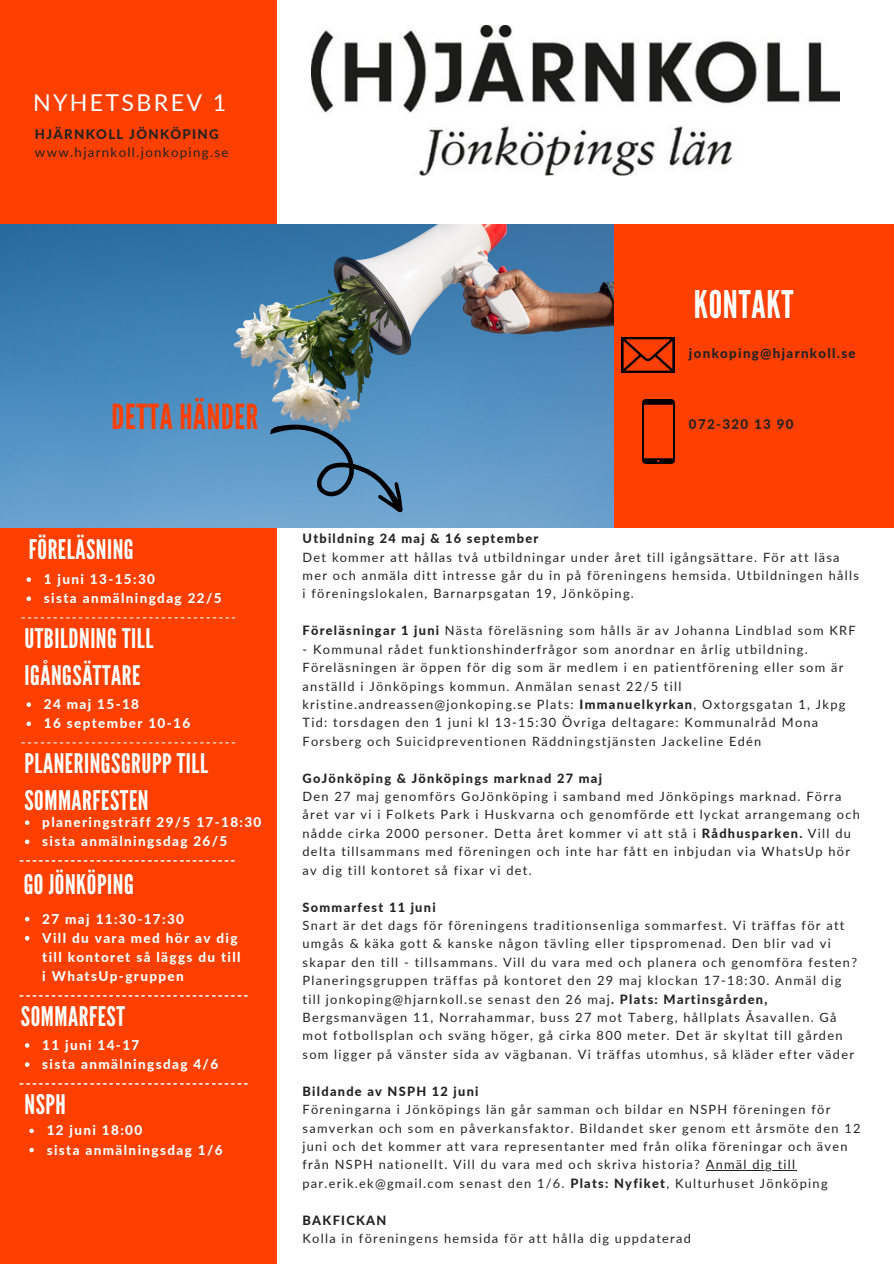
<style>
.page{position:relative;width:894px;height:1264px;background:#fff}
.page>*{position:absolute;margin:0;border:0;box-sizing:border-box;transform-origin:0 0}
.t1{font:37.95px "League Gothic";letter-spacing:.02em;color:#fff}
.t2{font:34.5px "League Gothic";letter-spacing:.02em;color:#fd4000}
.t3{font:27px/37.2px "League Gothic";letter-spacing:.02em;color:#fff}
.t4{font:23.25px "Lato";letter-spacing:.1em;color:#fff}
.t5{font:800 13.5px/19.2px "Lato";letter-spacing:.1em;color:#fefefe}
.t6{font:13.5px "Lato";color:#fefefe}
.t7{font:800 13.35px "Lato";letter-spacing:.1em;color:#222}
.t8{font:13.2px "Lato";letter-spacing:.1em;color:#222}
.t9{font:800 13.2px "Lato";letter-spacing:.1em;color:#222}
.t10{font:12.75px/18.5px "Lato";letter-spacing:.1em;color:#222}
.t11{font:800 12.75px "Lato";letter-spacing:.1em;color:#222}
.s1{font-weight:800}
</style>
<div class="page">
<div style="left:0;top:0;width:276px;height:1263px;background:#fd4000"></div>
<img style="left:0;top:225px;width:613px;height:303px">
<div style="left:613px;top:225px;width:280px;height:303px;background:#fd4000"></div>
<img style="left:642px;top:400px;width:31px;height:63px">
<img style="left:621px;top:337px;width:52px;height:35px">
<img style="left:311px;top:25px;width:527px;height:150px">
<hr style="left:705px;top:1170px;width:91px;height:1px;background:#222">
<svg style="left:267px;top:395px;width:147px;height:149px;background:#749dbd"></svg>
<svg style="left:25px;top:1043px;width:4px;height:4px"></svg>
<svg style="left:25px;top:1062px;width:4px;height:4px"></svg>
<svg style="left:27px;top:702px;width:4px;height:5px"></svg>
<svg style="left:27px;top:721px;width:4px;height:5px"></svg>
<svg style="left:25px;top:820px;width:4px;height:5px"></svg>
<svg style="left:25px;top:839px;width:4px;height:5px"></svg>
<svg style="left:25px;top:916px;width:4px;height:5px"></svg>
<svg style="left:25px;top:936px;width:4px;height:4px"></svg>
<svg style="left:29px;top:1128px;width:5px;height:5px"></svg>
<svg style="left:29px;top:1147px;width:5px;height:5px"></svg>
<svg style="left:27px;top:577px;width:4px;height:5px"></svg>
<svg style="left:27px;top:596px;width:4px;height:5px"></svg>
<p class="t4" style="left:33px;top:88px;width:194px">NYHETSBREV 1</p>
<p class="t9" style="left:35px;top:126px;width:185px">HJÄRNKOLL JÖNKÖPING</p>
<p class="t8" style="left:35px;top:144px;width:195px">www.hjarnkoll.jonkoping.se</p>
<p class="t2" style="left:112px;top:396px;width:148px">DETTA HÄNDER</p>
<p class="t1" style="left:693px;top:282px;width:101px">KONTAKT</p>
<p class="t7" style="left:688px;top:345px;width:168px">jonkoping@hjarnkoll.se</p>
<p class="t7" style="left:688px;top:416px;width:106px">072-320 13 90</p>
<p class="t3" style="left:29px;top:531px;width:106px">FÖRELÄSNING</p>
<p class="t5" style="left:44px;top:569px;width:113px">1 juni 13-15:30</p>
<p class="t5" style="left:44px;top:588px;width:179px">sista anmälningdag 22/5</p>
<p class="t6" style="left:21px;top:609px;width:217px">----------------------------------</p>
<p class="t3" style="left:24px;top:620px;width:130px">UTBILDNING TILL<br>IGÅNGSÄTTARE</p>
<p class="t5" style="left:44px;top:694px;width:97px">24 maj 15-18</p>
<p class="t5" style="left:44px;top:713px;width:148px">16 september 10-16</p>
<p class="t6" style="left:21px;top:734px;width:217px">----------------------------------</p>
<p class="t3" style="left:24px;top:745px;width:185px">PLANERINGSGRUPP TILL<br>SOMMARFESTEN</p>
<p class="t5" style="left:42px;top:812px;width:221px">planeringsträff 29/5 17-18:30</p>
<p class="t5" style="left:42px;top:831px;width:187px">sista anmälningsdag 26/5</p>
<p class="t5" style="left:19px;top:850px;width:218px">----------------------------------</p>
<p class="t3" style="left:24px;top:866px;width:111px">GO JÖNKÖPING</p>
<p class="t5" style="left:42px;top:908px;width:143px">27 maj 11:30-17:30</p>
<p class="t5" style="left:42px;top:927px;width:200px">Vill du vara med hör av dig till kontoret så läggs du till i WhatsUp-gruppen</p>
<p class="t5" style="left:19px;top:985px;width:230px">------------------------------------</p>
<p class="t3" style="left:21px;top:998px;width:105px">SOMMARFEST</p>
<p class="t5" style="left:42px;top:1035px;width:99px">11 juni 14-17</p>
<p class="t5" style="left:42px;top:1054px;width:177px">sista anmälningsdag 4/6</p>
<p class="t5" style="left:19px;top:1073px;width:230px">------------------------------------</p>
<p class="t3" style="left:24px;top:1086px;width:43px">NSPH</p>
<p class="t5" style="left:47px;top:1120px;width:97px">12 juni 18:00</p>
<p class="t5" style="left:47px;top:1139px;width:177px">sista anmälningsdag 1/6</p>
<p class="t11" style="left:302px;top:530px;width:237px">Utbildning 24 maj &amp; 16 september</p>
<p class="t10" style="left:302px;top:547px;width:557px">Det kommer att hållas två utbildningar under året till igångsättare. För att läsa mer och anmäla ditt intresse går du in på föreningens hemsida. Utbildningen hålls i föreningslokalen, Barnarpsgatan 19, Jönköping.</p>
<p class="t10" style="left:302px;top:621px;width:554px"><span class="s1">Föreläsningar 1 juni</span> Nästa föreläsning som hålls är av Johanna Lindblad som KRF</p>
<p class="t10" style="left:302px;top:639px;width:544px">- Kommunal rådet funktionshinderfrågor som anordnar en årlig utbildning.<br>Föreläsningen är öppen för dig som är medlem i en patientförening eller som är anställd i Jönköpings kommun. Anmälan senast 22/5 till kristine.andreassen@jonkoping.se Plats: <span class="s1">Immanuelkyrkan</span>, Oxtorgsgatan 1, Jkpg Tid: torsdagen den 1 juni kl 13-15:30 Övriga deltagare: Kommunalråd Mona Forsberg och Suicidpreventionen Räddningstjänsten Jackeline Edén</p>
<p class="t11" style="left:302px;top:770px;width:301px">GoJönköping &amp; Jönköpings marknad 27 maj</p>
<p class="t10" style="left:302px;top:787px;width:558px">Den 27 maj genomförs GoJönköping i samband med Jönköpings marknad. Förra året var vi i Folkets Park i Huskvarna och genomförde ett lyckat arrangemang och nådde cirka 2000 personer. Detta året kommer vi att stå i <span class="s1">Rådhusparken.</span> Vill du delta tillsammans med föreningen och inte har fått en inbjudan via WhatsUp hör av dig till kontoret så fixar vi det.</p>
<p class="t11" style="left:302px;top:899px;width:135px">Sommarfest 11 juni</p>
<p class="t10" style="left:302px;top:915px;width:556px">Snart är det dags för föreningens traditionsenliga sommarfest. Vi träffas för att umgås &amp; käka gott &amp; kanske någon tävling eller tipspromenad. Den blir vad vi skapar den till - tillsammans. Vill du vara med och planera och genomföra festen?</p>
<p class="t10" style="left:302px;top:971px;width:553px">Planeringsgruppen träffas på kontoret den 29 maj klockan 17-18:30. Anmäl dig till jonkoping@hjarnkoll.se senast den 26 maj<span class="s1">. Plats: Martinsgården, </span>Bergsmanvägen 11, Norrahammar, buss 27 mot Taberg, hållplats Åsavallen. Gå mot fotbollsplan och sväng höger, gå cirka 800 meter. Det är skyltat till gården som ligger på vänster sida av vägbanan. Vi träffas utomhus, så kläder efter väder</p>
<p class="t11" style="left:302px;top:1083px;width:177px">Bildande av NSPH 12 juni</p>
<p class="t10" style="left:302px;top:1099px;width:559px">Föreningarna i Jönköpings län går samman och bildar en NSPH föreningen för samverkan och som en påverkansfaktor. Bildandet sker genom ett årsmöte den 12 juni och det kommer att vara representanter med från olika föreningar och även från NSPH nationellt. Vill du vara med och skriva historia? Anmäl dig till par.erik.ek@gmail.com senast den 1/6. <span class="s1">Plats: Nyfiket</span>, Kulturhuset Jönköping</p>
<p class="t11" style="left:302px;top:1211px;width:85px">BAKFICKAN</p>
<p class="t10" style="left:302px;top:1228px;width:390px">Kolla in föreningens hemsida för att hålla dig uppdaterad</p>
</div>
